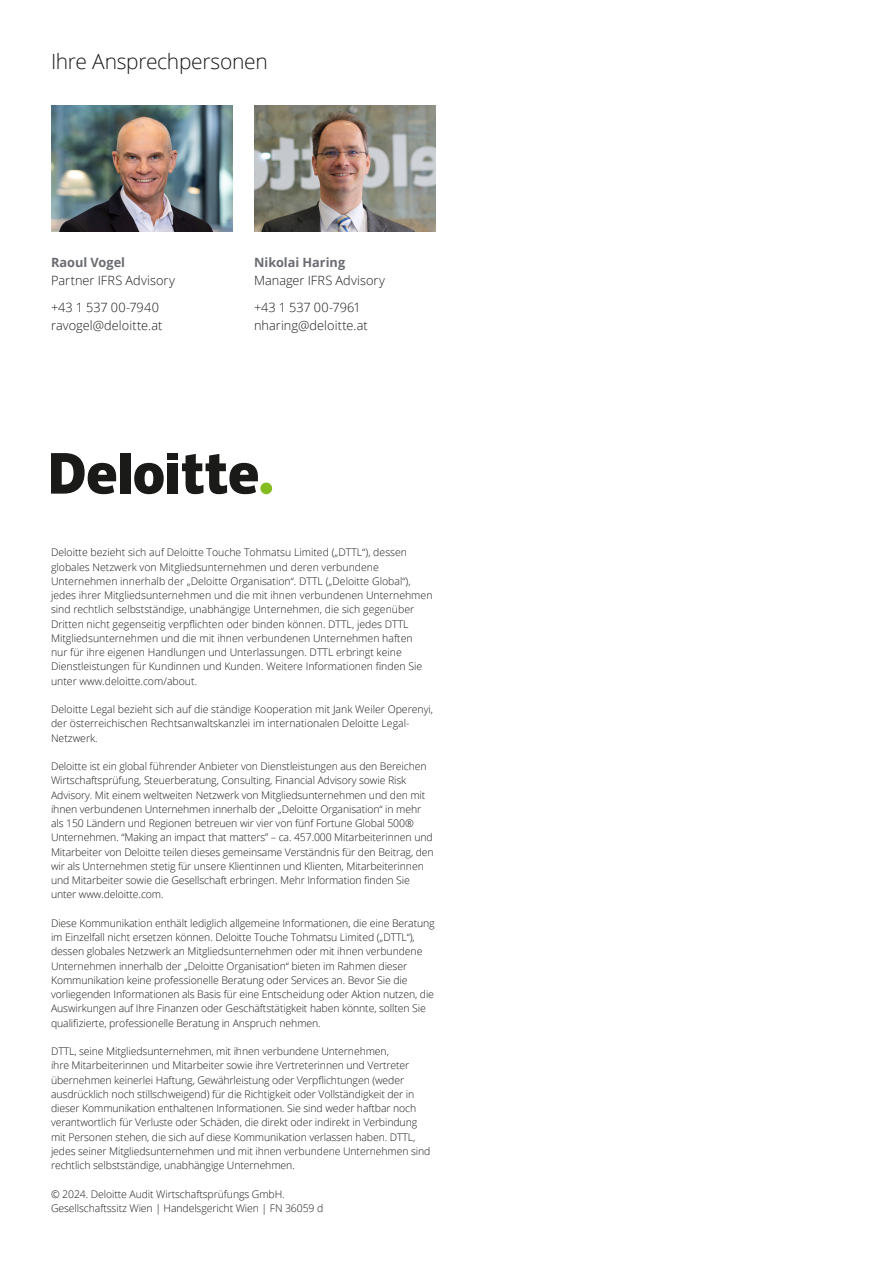
<style>
.page{position:relative;width:893px;height:1263px;background:#fff}
.page>*{position:absolute;margin:0;border:0;box-sizing:border-box;transform-origin:0 0}
.t1{font:300 21px "Open Sans";letter-spacing:-.015em;color:#1a1a18}
.t2{font:300 12.75px/26.5px "Open Sans";letter-spacing:.005em;color:#1a1a18}
.t3{font:700 12.75px "Open Sans";color:#6a6c71}
.t4{font:300 10.5px/14.2px "Open Sans";letter-spacing:-.01em;color:#1a1a18}
</style>
<div class="page">
<div style="left:260px;top:482px;width:12px;height:12px;background:#85bc22;border-radius:50%"></div>
<div style="left:120px;top:453px;width:10px;height:41px;background:#1a1a18"></div>
<svg style="left:134px;top:463px;width:30px;height:31px"></svg>
<div style="left:168px;top:463px;width:10px;height:31px;background:#1a1a18"></div>
<div style="left:168px;top:453px;width:10px;height:7px;background:#1a1a18"></div>
<svg style="left:182px;top:454px;width:76px;height:40px"></svg>
<svg style="left:51px;top:453px;width:65px;height:41px"></svg>
<img style="left:51px;top:105px;width:182px;height:126px">
<img style="left:254px;top:105px;width:182px;height:126px">
<h1 class="t1" style="left:51px;top:47px;width:218px">Ihre Ansprechpersonen</h1>
<p class="t3" style="left:51px;top:253px;width:76px">Raoul Vogel</p>
<p class="t2" style="left:51px;top:267px;width:126px">Partner IFRS Advisory +43 1 537 00-7940</p>
<p class="t2" style="left:51px;top:311px;width:113px">ravogel@deloitte.at</p>
<p class="t3" style="left:254px;top:253px;width:93px">Nikolai Haring</p>
<p class="t2" style="left:254px;top:267px;width:132px">Manager IFRS Advisory +43 1 537 00-7961</p>
<p class="t2" style="left:254px;top:311px;width:115px">nharing@deloitte.at</p>
<p class="t4" style="left:51px;top:545px;width:383px">Deloitte bezieht sich auf Deloitte Touche Tohmatsu Limited („DTTL“), dessen globales Netzwerk von Mitgliedsunternehmen und deren verbundene Unternehmen innerhalb der „Deloitte Organisation“. DTTL („Deloitte Global“), jedes ihrer Mitgliedsunternehmen und die mit ihnen verbundenen Unternehmen sind rechtlich selbstständige, unabhängige Unternehmen, die sich gegenüber Dritten nicht gegenseitig verpflichten oder binden können. DTTL, jedes DTTL Mitgliedsunternehmen und die mit ihnen verbundenen Unternehmen haften<br>nur für ihre eigenen Handlungen und Unterlassungen. DTTL erbringt keine Dienstleistungen für Kundinnen und Kunden. Weitere Informationen finden Sie unter www.deloitte.com/about.</p>
<p class="t4" style="left:51px;top:702px;width:384px">Deloitte Legal bezieht sich auf die ständige Kooperation mit Jank Weiler Operenyi, der österreichischen Rechtsanwaltskanzlei im internationalen Deloitte Legal-<br>Netzwerk.</p>
<p class="t4" style="left:51px;top:759px;width:384px">Deloitte ist ein global führender Anbieter von Dienstleistungen aus den Bereichen Wirtschaftsprüfung, Steuerberatung, Consulting, Financial Advisory sowie Risk Advisory. Mit einem weltweiten Netzwerk von Mitgliedsunternehmen und den mit ihnen verbundenen Unternehmen innerhalb der „Deloitte Organisation“ in mehr als 150 Ländern und Regionen betreuen wir vier von fünf Fortune Global 500® Unternehmen. “Making an impact that matters” – ca. 457.000 Mitarbeiterinnen und Mitarbeiter von Deloitte teilen dieses gemeinsame Verständnis für den Beitrag, den wir als Unternehmen stetig für unsere Klientinnen und Klienten, Mitarbeiterinnen und Mitarbeiter sowie die Gesellschaft erbringen. Mehr Information finden Sie unter www.deloitte.com.</p>
<p class="t4" style="left:51px;top:915px;width:385px">Diese Kommunikation enthält lediglich allgemeine Informationen, die eine Beratung im Einzelfall nicht ersetzen können. Deloitte Touche Tohmatsu Limited („DTTL“), dessen globales Netzwerk an Mitgliedsunternehmen oder mit ihnen verbundene Unternehmen innerhalb der „Deloitte Organisation“ bieten im Rahmen dieser Kommunikation keine professionelle Beratung oder Services an. Bevor Sie die vorliegenden Informationen als Basis für eine Entscheidung oder Aktion nutzen, die Auswirkungen auf Ihre Finanzen oder Geschäftstätigkeit haben könnte, sollten Sie qualifizierte, professionelle Beratung in Anspruch nehmen.</p>
<p class="t4" style="left:51px;top:1044px;width:381px">DTTL, seine Mitgliedsunternehmen, mit ihnen verbundene Unternehmen,<br>ihre Mitarbeiterinnen und Mitarbeiter sowie ihre Vertreterinnen und Vertreter übernehmen keinerlei Haftung, Gewährleistung oder Verpflichtungen (weder ausdrücklich noch stillschweigend) für die Richtigkeit oder Vollständigkeit der in dieser Kommunikation enthaltenen Informationen. Sie sind weder haftbar noch verantwortlich für Verluste oder Schäden, die direkt oder indirekt in Verbindung mit Personen stehen, die sich auf diese Kommunikation verlassen haben. DTTL, jedes seiner Mitgliedsunternehmen und mit ihnen verbundene Unternehmen sind rechtlich selbstständige, unabhängige Unternehmen.</p>
<p class="t4" style="left:51px;top:1186px;width:274px">© 2024. Deloitte Audit Wirtschaftsprüfungs GmbH.<br>Gesellschaftssitz Wien | Handelsgericht Wien | FN 36059 d</p>
</div>
